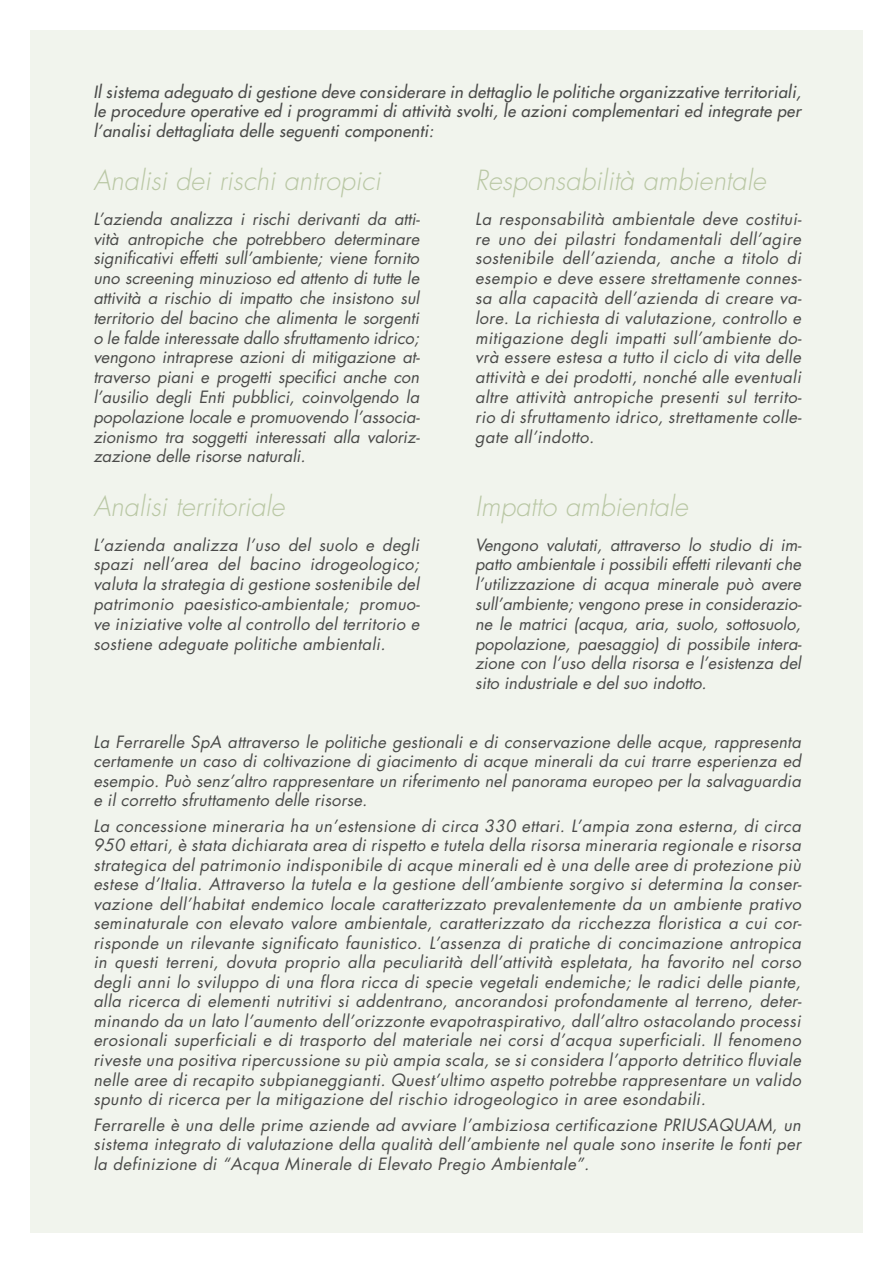
<style>
.page{position:relative;width:893px;height:1263px;background:#fff}
.page>*{position:absolute;margin:0;border:0;box-sizing:border-box;transform-origin:0 0}
.t1{font:italic 300 27px "Futura Std";color:#b9c7a4}
.t2{font:italic 16.5px/19.8px "Futura Std";letter-spacing:.02em;color:#4a4a49;text-align:justify}
.t3{font:italic 500 16.5px/19.8px "Futura Std";letter-spacing:.025em;color:#4a4a49;text-align:justify}
</style>
<div class="page">
<div style="left:30px;top:30px;width:833px;height:1203px;background:#f1f4ed"></div>
<p class="t3" style="left:93px;top:82px;width:709px">Il sistema adeguato di gestione deve considerare in dettaglio le politiche organizzative territoriali, le procedure operative ed i programmi di attività svolti, le azioni complementari ed integrate per l’analisi dettagliata delle seguenti componenti:</p>
<h1 class="t1" style="left:93px;top:164px;width:289px">Analisi dei rischi antropici</h1>
<p class="t2" style="left:93px;top:209px;width:328px">L’azienda analizza i rischi derivanti da atti&shy;vità antropiche che potrebbero determinare significativi effetti sull’ambiente; viene fornito uno screening minuzioso ed attento di tutte le attività a rischio di impatto che insistono sul territorio del bacino che alimenta le sorgenti o le falde interessate dallo sfruttamento idrico; vengono intraprese azioni di mitigazione at&shy;traverso piani e progetti specifici anche con l’ausilio degli Enti pubblici, coinvolgendo la popolazione locale e promuovendo l’associa&shy;zionismo tra soggetti interessati alla valoriz&shy;zazione delle risorse naturali.</p>
<h1 class="t1" style="left:93px;top:490px;width:193px">Analisi territoriale</h1>
<p class="t2" style="left:93px;top:535px;width:328px">L’azienda analizza l’uso del suolo e degli spazi nell’area del bacino idrogeologico; valuta la strategia di gestione sostenibile del patrimonio paesistico-ambientale; promuo&shy;ve iniziative volte al controllo del territorio e sostiene adeguate politiche ambientali.</p>
<h1 class="t1" style="left:475px;top:164px;width:292px">Responsabilità ambientale</h1>
<p class="t2" style="left:475px;top:209px;width:328px">La responsabilità ambientale deve costitui&shy;re uno dei pilastri fondamentali dell’agire sostenibile dell’azienda, anche a titolo di esempio e deve essere strettamente connes&shy;sa alla capacità dell’azienda di creare va&shy;lore. La richiesta di valutazione, controllo e mitigazione degli impatti sull’ambiente do&shy;vrà essere estesa a tutto il ciclo di vita delle attività e dei prodotti, nonché alle eventuali altre attività antropiche presenti sul territo&shy;rio di sfruttamento idrico, strettamente colle&shy;gate all’indotto.</p>
<h1 class="t1" style="left:475px;top:490px;width:214px">Impatto ambientale</h1>
<p class="t2" style="left:475px;top:535px;width:328px">Vengono valutati, attraverso lo studio di im&shy;patto ambientale i possibili effetti rilevanti che l’utilizzazione di acqua minerale può avere sull’ambiente; vengono prese in considerazio&shy;ne le matrici (acqua, aria, suolo, sottosuolo, popolazione, paesaggio) di possibile intera&shy;zione con l’uso della risorsa e l’esistenza del sito industriale e del suo indotto.</p>
<p class="t2" style="left:93px;top:732px;width:709px">La Ferrarelle SpA attraverso le politiche gestionali e di conservazione delle acque, rappresenta certamente un caso di coltivazione di giacimento di acque minerali da cui trarre esperienza ed esempio. Può senz’altro rappresentare un riferimento nel panorama europeo per la salvaguardia e il corretto sfruttamento delle risorse.</p>
<p class="t2" style="left:93px;top:816px;width:710px">La concessione mineraria ha un’estensione di circa 330 ettari. L’ampia zona esterna, di circa 950 ettari, è stata dichiarata area di rispetto e tutela della risorsa mineraria regionale e risorsa strategica del patrimonio indisponibile di acque minerali ed è una delle aree di protezione più estese d’Italia. Attraverso la tutela e la gestione dell’ambiente sorgivo si determina la conser&shy;vazione dell’habitat endemico locale caratterizzato prevalentemente da un ambiente prativo seminaturale con elevato valore ambientale, caratterizzato da ricchezza floristica a cui cor&shy;risponde un rilevante significato faunistico. L’assenza di pratiche di concimazione antropica in questi terreni, dovuta proprio alla peculiarità dell’attività espletata, ha favorito nel corso degli anni lo sviluppo di una flora ricca di specie vegetali endemiche; le radici delle piante, alla ricerca di elementi nutritivi si addentrano, ancorandosi profondamente al terreno, deter&shy;minando da un lato l’aumento dell’orizzonte evapotraspirativo, dall’altro ostacolando processi erosionali superficiali e di trasporto del materiale nei corsi d’acqua superficiali. Il fenomeno riveste una positiva ripercussione su più ampia scala, se si considera l’apporto detritico fluviale nelle aree di recapito subpianeggianti. Quest’ultimo aspetto potrebbe rappresentare un valido spunto di ricerca per la mitigazione del rischio idrogeologico in aree esondabili.</p>
<p class="t2" style="left:93px;top:1115px;width:709px">Ferrarelle è una delle prime aziende ad avviare l’ambiziosa certificazione PRIUSAQUAM, un sistema integrato di valutazione della qualità dell’ambiente nel quale sono inserite le fonti per la definizione di “Acqua Minerale di Elevato Pregio Ambientale”.</p>
</div>
